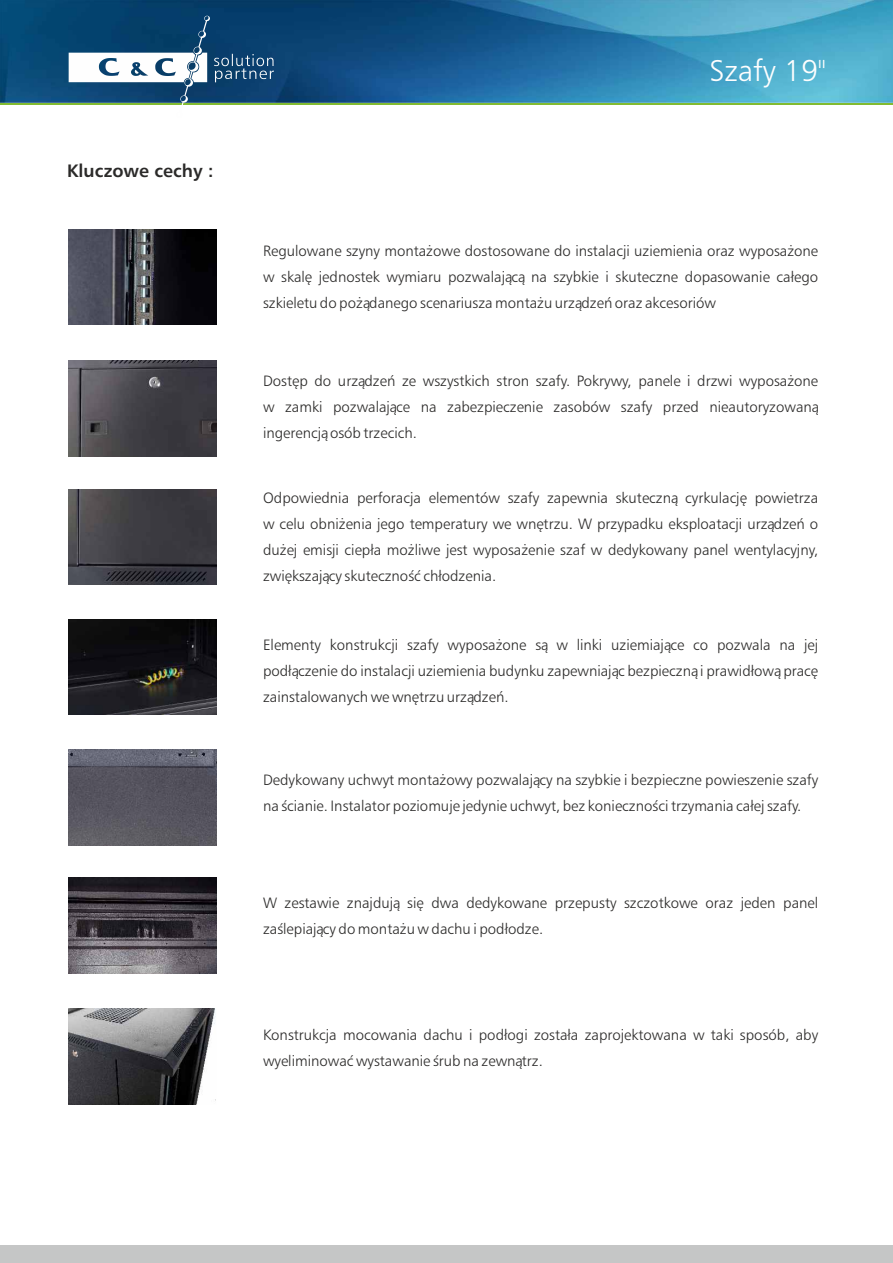
<style>
.page{position:relative;width:893px;height:1263px;background:#fff}
.page>*{position:absolute;margin:0;border:0;box-sizing:border-box;transform-origin:0 0}
.t1{font:30.15px "Humanist 777 Lt AT";color:#fefefe}
.t2{font:18px "Humanist 777 AT Bold";color:#2b2a29}
.t3{font:15px/26.1px "Humanist 777 Lt AT";color:#2b2a29;text-align:justify}
</style>
<div class="page">
<svg style="left:0;top:102px;width:893px;height:3px;background:#73b060"></svg>
<img style="left:0;top:0;width:893px;height:102px">
<svg style="left:69px;top:16px;width:205px;height:89px"></svg>
<div style="left:0;top:1245px;width:893px;height:18px;background:#c5c6c6"></div>
<img style="left:69px;top:229px;width:148px;height:96px">
<img style="left:69px;top:360px;width:148px;height:96px">
<img style="left:69px;top:489px;width:148px;height:96px">
<img style="left:69px;top:619px;width:148px;height:96px">
<img style="left:69px;top:750px;width:148px;height:95px">
<img style="left:69px;top:877px;width:148px;height:96px">
<img style="left:69px;top:1009px;width:147px;height:96px">
<p class="t2" style="left:67px;top:163px;width:148px">Kluczowe cechy :</p>
<h1 class="t1" style="left:709px;top:58px;width:118px">Szafy 19"</h1>
<p class="t3" style="left:263px;top:239px;width:557px">Regulowane szyny montażowe dostosowane do instalacji uziemienia oraz wyposażone w skalę jednostek wymiaru pozwalającą na szybkie i skuteczne dopasowanie całego szkieletu do pożądanego scenariusza montażu urządzeń oraz akcesoriów</p>
<p class="t3" style="left:263px;top:369px;width:557px">Dostęp do urządzeń ze wszystkich stron szafy. Pokrywy, panele i drzwi wyposażone w zamki pozwalające na zabezpieczenie zasobów szafy przed nieautoryzowaną ingerencją osób trzecich.</p>
<p class="t3" style="left:263px;top:486px;width:557px">Odpowiednia perforacja elementów szafy zapewnia skuteczną cyrkulację powietrza w celu obniżenia jego temperatury we wnętrzu. W przypadku eksploatacji urządzeń o dużej emisji ciepła możliwe jest wyposażenie szaf w dedykowany panel wentylacyjny, zwiększający skuteczność chłodzenia.</p>
<p class="t3" style="left:263px;top:633px;width:557px">Elementy konstrukcji szafy wyposażone są w linki uziemiające co pozwala na jej podłączenie do instalacji uziemienia budynku zapewniając bezpieczną i prawidłową pracę zainstalowanych we wnętrzu urządzeń.</p>
<p class="t3" style="left:263px;top:768px;width:557px">Dedykowany uchwyt montażowy pozwalający na szybkie i bezpieczne powieszenie szafy na ścianie. Instalator poziomuje jedynie uchwyt, bez konieczności trzymania całej szafy.</p>
<p class="t3" style="left:263px;top:891px;width:557px">W zestawie znajdują się dwa dedykowane przepusty szczotkowe oraz jeden panel zaślepiający do montażu w dachu i podłodze.</p>
<p class="t3" style="left:263px;top:1023px;width:557px">Konstrukcja mocowania dachu i podłogi została zaprojektowana w taki sposób, aby wyeliminować wystawanie śrub na zewnątrz.</p>
</div>
